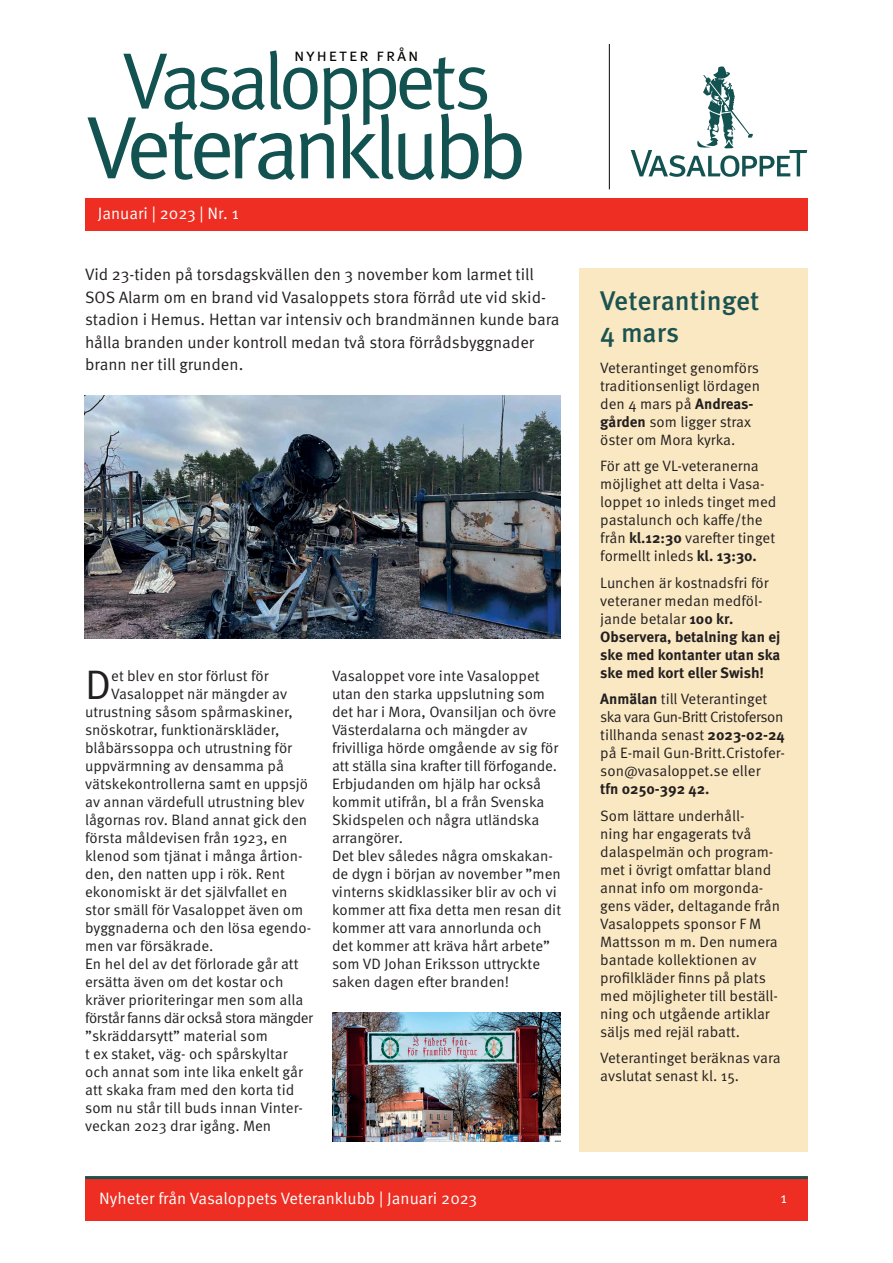
<style>
.page{position:relative;width:893px;height:1263px;background:#fff}
.page>*{position:absolute;margin:0;border:0;box-sizing:border-box;transform-origin:0 0}
.t1{font:88.8px "Meta Plus Normal";letter-spacing:-.06em;color:#125250}
.t2{font:79.95px "Meta Plus Normal";letter-spacing:-.06em;color:#125250}
.t3{font:41.25px "Meta OT Norm";color:#231f20}
.t4{font:500 27px/32.4px "Meta OT";color:#1b5351}
.t5{font:17.85px "Meta Plus Normal Caps";letter-spacing:.1em;color:#050504}
.t6{font:16.5px/22.5px "Meta OT Norm";color:#231f20}
.t7{font:16.5px "Meta OT Norm";color:#fff}
.t8{font:15px/18px "Meta OT Norm";color:#231f20}
.t9{font:700 15px/18px "Meta OT";color:#231f20;text-align:justify}
.t10{font:15px "Meta OT Norm";letter-spacing:-.035em;color:#231f20}
.t11{font:15px "Meta OT Norm";color:#fff}
.s1{font-family:"Meta OT";font-weight:700}
</style>
<div class="page">
<div style="left:85px;top:1178px;width:723px;height:42px;background:#ee2e22"></div>
<hr style="left:85px;top:1176px;width:723px;height:3px;background:#1b5351">
<div style="left:85px;top:198px;width:723px;height:33px;background:#ee2e22"></div>
<hr style="left:609px;top:44px;width:1px;height:145px;background:#050504">
<svg style="left:631px;top:66px;width:176px;height:111px"></svg>
<div style="left:579px;top:268px;width:229px;height:883px;background:#fae8c2"></div>
<img style="left:85px;top:395px;width:476px;height:244px">
<img style="left:332px;top:1013px;width:229px;height:129px">
<p class="t5" style="left:294px;top:44px;width:126px">nyheter från</p>
<h2 class="t2" style="left:123px;top:35px;width:370px">Vasaloppets</h2>
<h1 class="t1" style="left:87px;top:96px;width:441px">Veteranklubb</h1>
<p class="t7" style="left:98px;top:204px;width:143px">Januari | 2023 | Nr. 1</p>
<p class="t6" style="left:85px;top:264px;width:476px">Vid 23-tiden på torsdagskvällen den 3 november kom larmet till SOS Alarm om en brand vid Vasaloppets stora förråd ute vid skid&shy;stadion i Hemus. Hettan var intensiv och brandmännen kunde bara hålla branden under kontroll medan två stora förrådsbyggnader brann ner till grunden.</p>
<h3 class="t3" style="left:85px;top:661px;width:28px">D</h3>
<p class="t8" style="left:111px;top:667px;width:159px">et blev en stor förlust för</p>
<p class="t8" style="left:111px;top:685px;width:177px">Vasaloppet när mängder av</p>
<p class="t8" style="left:85px;top:703px;width:209px">utrustning såsom spårmaskiner,</p>
<p class="t8" style="left:85px;top:721px;width:196px">snöskotrar, funktionärskläder,</p>
<p class="t8" style="left:85px;top:739px;width:208px">blåbärssoppa och utrustning för</p>
<p class="t8" style="left:85px;top:757px;width:200px">uppvärmning av densamma på</p>
<p class="t8" style="left:85px;top:775px;width:224px">vätskekontrollerna samt en uppsjö</p>
<p class="t8" style="left:85px;top:793px;width:221px">av annan värdefull utrustning blev</p>
<p class="t8" style="left:85px;top:811px;width:224px">lågornas rov. Bland annat gick den</p>
<p class="t8" style="left:85px;top:829px;width:204px">första måldevisen från 1923, en</p>
<p class="t8" style="left:85px;top:847px;width:219px">klenod som tjänat i många årtion-</p>
<p class="t8" style="left:85px;top:865px;width:201px">den, den natten upp i rök. Rent</p>
<p class="t8" style="left:85px;top:883px;width:204px">ekonomiskt är det självfallet en</p>
<p class="t8" style="left:85px;top:901px;width:220px">stor smäll för Vasaloppet även om</p>
<p class="t8" style="left:85px;top:919px;width:228px">byggnaderna och den lösa egendo-</p>
<p class="t8" style="left:85px;top:937px;width:130px">men var försäkrade.</p>
<p class="t8" style="left:85px;top:955px;width:215px">En hel del av det förlorade går att</p>
<p class="t8" style="left:85px;top:973px;width:200px">ersätta även om det kostar och</p>
<p class="t8" style="left:85px;top:991px;width:220px">kräver prioriteringar men som alla</p>
<p class="t10" style="left:85px;top:1009px;width:229px">förstår fanns där också stora mängder</p>
<p class="t8" style="left:85px;top:1027px;width:184px">”skräddarsytt” material som</p>
<p class="t8" style="left:85px;top:1045px;width:204px">t ex staket, väg- och spårskyltar</p>
<p class="t8" style="left:85px;top:1063px;width:219px">och annat som inte lika enkelt går</p>
<p class="t8" style="left:85px;top:1081px;width:211px">att skaka fram med den korta tid</p>
<p class="t8" style="left:85px;top:1099px;width:219px">som nu står till buds innan Vinter-</p>
<p class="t8" style="left:85px;top:1117px;width:188px">veckan 2023 drar igång. Men</p>
<p class="t8" style="left:332px;top:667px;width:231px">Vasaloppet vore inte Vasaloppet utan den starka uppslutning som det har i Mora, Ovansiljan och övre<br>Västerdalarna och mängder av frivilliga hörde omgående av sig för att ställa sina krafter till förfogande.<br>Erbjudanden om hjälp har också kommit utifrån, bl a från Svenska<br>Skidspelen och några utländska arrangörer.<br>Det blev således några omskakan&shy;de dygn i början av november ”men vinterns skidklassiker blir av och vi kommer att fixa detta men resan dit kommer att vara annorlunda och det kommer att kräva hårt arbete” som VD Johan Eriksson uttryckte saken dagen efter branden!</p>
<h3 class="t4" style="left:600px;top:285px;width:161px">Veterantinget<br>4 mars</h3>
<p class="t8" style="left:600px;top:359px;width:161px">Veterantinget genomförs traditionsenligt lördagen den 4 mars på <span class="s1">Andreas&shy;gården</span> som ligger strax öster om Mora kyrka.</p>
<p class="t8" style="left:600px;top:457px;width:178px">För att ge VL-veteranerna möjlighet att delta i Vasa&shy;loppet 10 inleds tinget med pastalunch och kaffe/the från <span class="s1">kl.12:30</span> varefter tinget formellt inleds <span class="s1">kl. 13:30.</span></p>
<p class="t8" style="left:600px;top:574px;width:170px">Lunchen är kostnadsfri för veteraner medan medföl&shy;jande betalar <span class="s1">100 kr.</span></p>
<p class="t9" style="left:600px;top:628px;width:182px">Observera, betalning kan ej ske med kontanter utan ska ske med kort eller Swish!</p>
<p class="t8" style="left:600px;top:690px;width:186px"><span class="s1">Anmälan</span> till Veterantinget ska vara Gun-Britt Cristoferson tillhanda senast <span class="s1">2023-02-24 </span>på E-mail Gun-Britt.Cristofer&shy;son@vasaloppet.se eller</p>
<p class="t9" style="left:600px;top:780px;width:111px">tfn 0250-392 42.</p>
<p class="t8" style="left:600px;top:807px;width:181px">Som lättare underhåll-<br>ning har engagerats två dalaspelmän och program&shy;met i övrigt omfattar bland annat info om morgonda&shy;gens väder, deltagande från<br>Vasaloppets sponsor F M<br>Mattsson m m. Den numera bantade kollektionen av profilkläder finns på plats med möjligheter till beställ&shy;ning och utgående artiklar säljs med rejäl rabatt.</p>
<p class="t8" style="left:600px;top:1049px;width:182px">Veterantinget beräknas vara avslutat senast kl. 15.</p>
<p class="t7" style="left:99px;top:1189px;width:379px">Nyheter från Vasaloppets Veteranklubb | Januari 2023</p>
<p class="t11" style="left:780px;top:1189px;width:8px">1</p>
</div>
